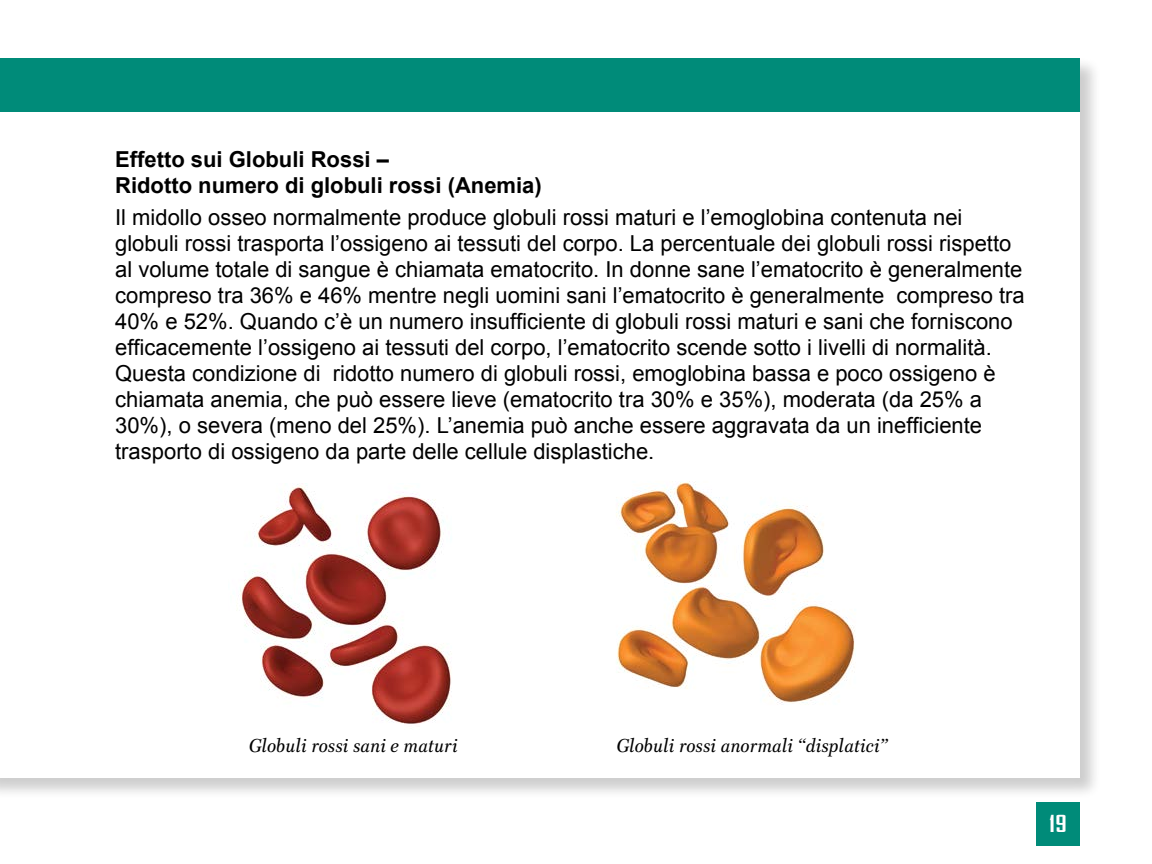
<style>
.page{position:relative;width:1152px;height:864px;background:#fff}
.page>*{position:absolute;margin:0;border:0;box-sizing:border-box;transform-origin:0 0}
.t1{font:700 22.4px "Bureau Agency";color:#fff;scale:1.33 1}
.t2{font:22px/26px "Arial";color:#000}
.t3{font:700 22px/26px "Arial";color:#000}
.t4{font:italic 19px "Scotch Middle";color:#000}
</style>
<div class="page">
<div style="left:0;top:56px;width:1101px;height:743px;background:#000;opacity:.2"></div>
<div style="left:0;top:58px;width:1080px;height:720px;background:#fff"></div>
<div style="left:0;top:58px;width:1080px;height:54px;background:#008b79"></div>
<div style="left:1036px;top:802px;width:44px;height:44px;background:#008b79"></div>
<img style="left:616px;top:481px;width:239px;height:222px">
<img style="left:237px;top:484px;width:215px;height:240px">
<p class="t3" style="left:115px;top:147px;width:428px">Effetto sui Globuli Rossi –<br>Ridotto numero di globuli rossi (Anemia)</p>
<p class="t2" style="left:115px;top:205px;width:911px">Il midollo osseo normalmente produce globuli rossi maturi e l’emoglobina contenuta nei globuli rossi trasporta l’ossigeno ai tessuti del corpo. La percentuale dei globuli rossi rispetto al volume totale di sangue è chiamata ematocrito. In donne sane l’ematocrito è generalmente compreso tra 36% e 46% mentre negli uomini sani l’ematocrito è generalmente compreso tra 40% e 52%. Quando c’è un numero insufficiente di globuli rossi maturi e sani che forniscono efficacemente l’ossigeno ai tessuti del corpo, l’ematocrito scende sotto i livelli di normalità.<br>Questa condizione di ridotto numero di globuli rossi, emoglobina bassa e poco ossigeno è chiamata anemia, che può essere lieve (ematocrito tra 30% e 35%), moderata (da 25% a 30%), o severa (meno del 25%). L’anemia può anche essere aggravata da un inefficiente trasporto di ossigeno da parte delle cellule displastiche.</p>
<p class="t4" style="left:249px;top:735px;width:210px">Globuli rossi sani e maturi</p>
<p class="t4" style="left:617px;top:735px;width:273px">Globuli rossi anormali “displatici”</p>
<p class="t1" style="left:1049px;top:811px;width:15px">19</p>
</div>
